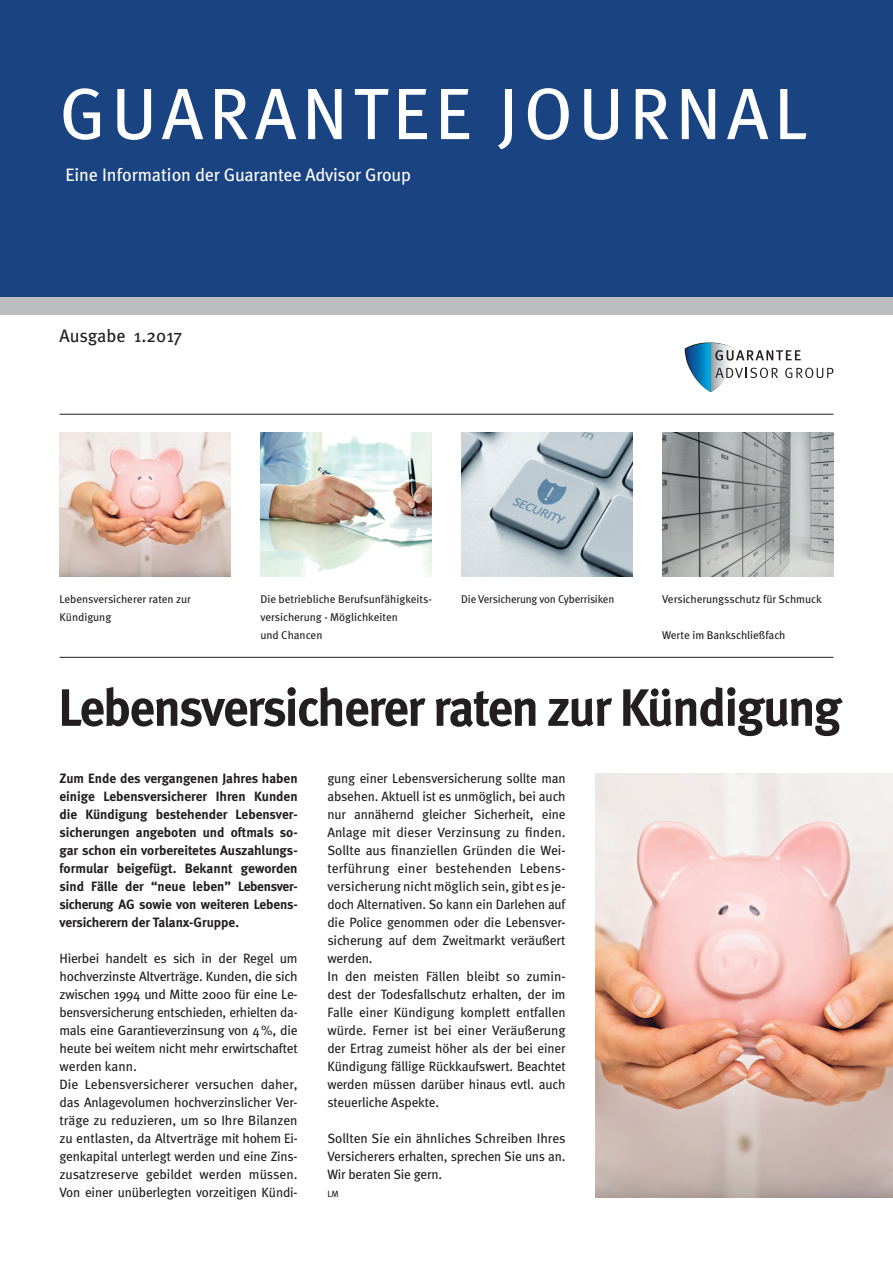
<style>
.page{position:relative;width:893px;height:1263px;background:#fff}
.page>*{position:absolute;margin:0;border:0;box-sizing:border-box;transform-origin:0 0}
.t1{font:72.75px "Meta";letter-spacing:.08em;color:#fff}
.t2{font:700 52.5px "Meta";letter-spacing:-.03em;color:#231f20;scale:.96 1}
.t3{font:18px "Meta";letter-spacing:-.01em;color:#fff}
.t4{font:18px "Meta";color:#231f20}
.t5{font:13.5px/18px "Meta";letter-spacing:-.01em;color:#231f20}
.t6{font:700 13.5px/18px "Meta";letter-spacing:-.01em;color:#231f20;text-align:justify}
.t7{font:11.25px/18px "Meta";color:#231f20}
.t8{font:9px "Meta";color:#231f20}
</style>
<div class="page">
<div style="left:0;top:0;width:893px;height:297px;background:#1a4382"></div>
<div style="left:0;top:297px;width:893px;height:18px;background:#bcbdc0"></div>
<hr style="left:60px;top:414px;width:773px;height:1px;background:#231f20">
<hr style="left:60px;top:657px;width:773px;height:1px;background:#231f20">
<img style="left:60px;top:432px;width:171px;height:144px">
<img style="left:260px;top:432px;width:172px;height:144px">
<img style="left:461px;top:432px;width:172px;height:144px">
<img style="left:662px;top:432px;width:171px;height:144px">
<img style="left:595px;top:773px;width:298px;height:424px">
<svg style="left:685px;top:342px;width:148px;height:50px"></svg>
<h1 class="t1" style="left:60px;top:71px;width:749px">GUARANTEE JOURNAL</h1>
<h3 class="t3" style="left:65px;top:164px;width:347px">Eine Information der Guarantee Advisor Group</h3>
<h3 class="t4" style="left:60px;top:325px;width:124px">Ausgabe 1.2017</h3>
<p class="t7" style="left:60px;top:590px;width:133px">Lebensversicherer raten zur<br>Kündigung</p>
<p class="t7" style="left:260px;top:590px;width:173px">Die betriebliche Berufsunfähigkeits&shy;versicherung - Möglichkeiten<br>und Chancen</p>
<p class="t7" style="left:461px;top:590px;width:155px">Die Versicherung von Cyberrisiken</p>
<p class="t7" style="left:662px;top:590px;width:161px">Versicherungsschutz für Schmuck</p>
<p class="t7" style="left:662px;top:626px;width:125px">Werte im Bankschließfach</p>
<h2 class="t2" style="left:58px;top:676px;width:817px">Lebensversicherer raten zur Kündigung</h2>
<p class="t6" style="left:60px;top:769px;width:240px">Zum Ende des vergangenen Jahres haben einige Lebensversicherer Ihren Kunden die Kündigung bestehender Lebensver&shy;sicherungen angeboten und oftmals so&shy;gar schon ein vorbereitetes Auszahlungs&shy;formular beigefügt. Bekannt geworden sind Fälle der “neue leben” Lebensver&shy;sicherung AG sowie von weiteren Lebens&shy;versicherern der Talanx-Gruppe.</p>
<p class="t5" style="left:60px;top:949px;width:240px">Hierbei handelt es sich in der Regel um hochverzinste Altverträge. Kunden, die sich zwischen 1994 und Mitte 2000 für eine Le&shy;bensversicherung entschieden, erhielten da&shy;mals eine Garantieverzinsung von 4%, die heute bei weitem nicht mehr erwirtschaftet werden kann.<br>Die Lebensversicherer versuchen daher, das Anlagevolumen hochverzinslicher Ver&shy;träge zu reduzieren, um so Ihre Bilanzen zu entlasten, da Altverträge mit hohem Ei&shy;genkapital unterlegt werden und eine Zins&shy;zusatzreserve gebildet werden müssen.<br>Von einer unüberlegten vorzeitigen Kündi-</p>
<p class="t5" style="left:327px;top:769px;width:240px">gung einer Lebensversicherung sollte man absehen. Aktuell ist es unmöglich, bei auch nur annähernd gleicher Sicherheit, eine Anlage mit dieser Verzinsung zu finden.<br>Sollte aus finanziellen Gründen die Wei&shy;terführung einer bestehenden Lebens&shy;versicherung nicht möglich sein, gibt es je&shy;doch Alternativen. So kann ein Darlehen auf die Police genommen oder die Lebensver&shy;sicherung auf dem Zweitmarkt veräußert werden.<br>In den meisten Fällen bleibt so zumin&shy;dest der Todesfallschutz erhalten, der im Falle einer Kündigung komplett entfallen würde. Ferner ist bei einer Veräußerung der Ertrag zumeist höher als der bei einer Kündigung fällige Rückkaufswert. Beachtet werden müssen darüber hinaus evtl. auch steuerliche Aspekte.</p>
<p class="t5" style="left:327px;top:1129px;width:240px;text-align:justify">Sollten Sie ein ähnliches Schreiben Ihres Versicherers erhalten, sprechen Sie uns an.<br>Wir beraten Sie gern.</p>
<p class="t8" style="left:327px;top:1188px;width:13px">LM</p>
</div>
